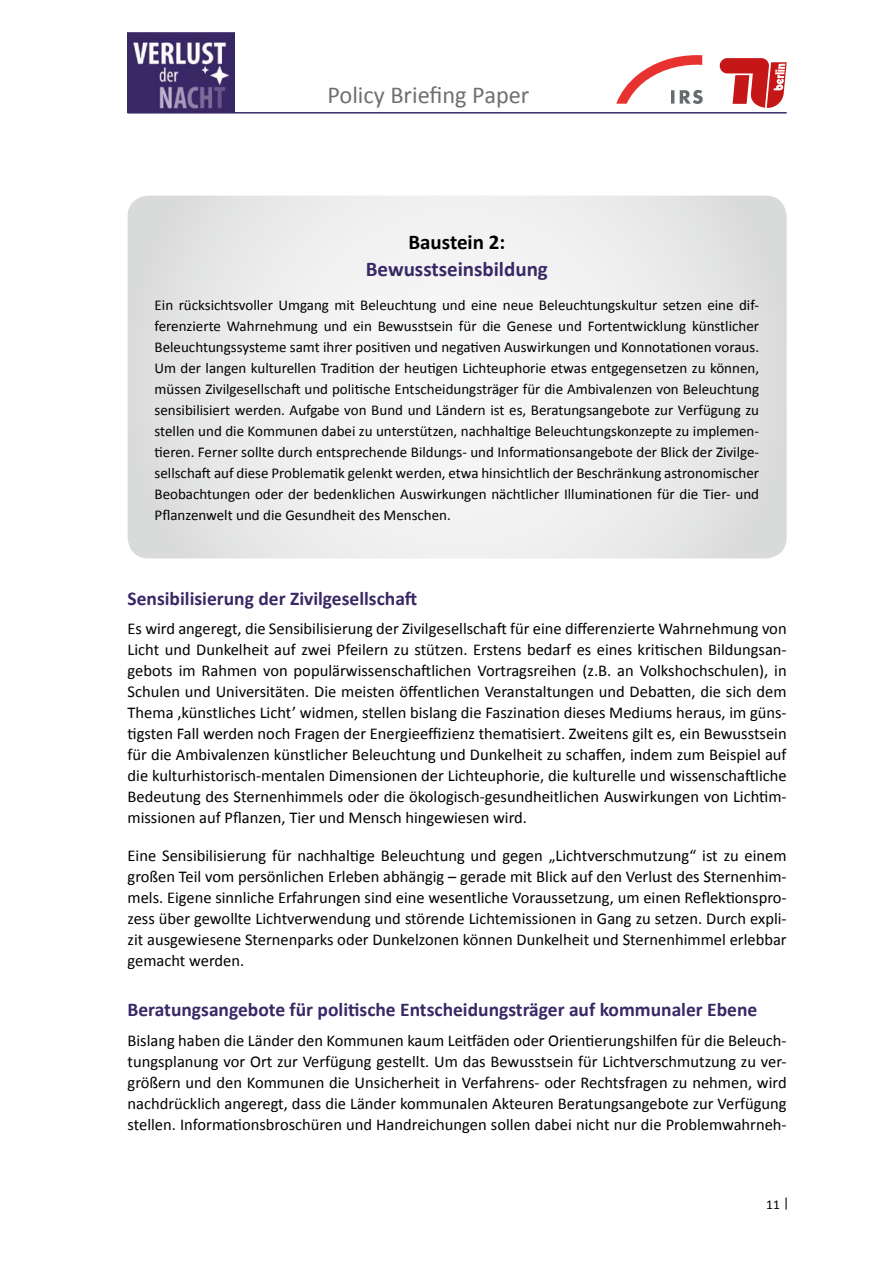
<style>
.page{position:relative;width:893px;height:1263px;background:#fff}
.page>*{position:absolute;margin:0;border:0;box-sizing:border-box;transform-origin:0 0}
.t1{font:24.3px "Calibri";color:#6f6f6e}
.t2{font:700 21px "Calibri";color:#392866}
.t3{font:700 21px "Calibri";color:#000}
.t4{font:700 19.5px "Calibri";color:#392866}
.t5{font:16.5px/21px "Calibri";color:#000;text-align:justify}
.t6{font:15px/21px "Calibri";color:#000;text-align:justify}
.t7{font:13.5px "Calibri";color:#000}
</style>
<div class="page">
<hr style="left:128px;top:112px;width:659px;height:2px;background:#392866">
<svg style="left:616px;top:55px;width:87px;height:49px"></svg>
<svg style="left:720px;top:58px;width:67px;height:50px"></svg>
<img style="left:128px;top:33px;width:107px;height:79px">
<svg style="left:128px;top:196px;width:659px;height:362px"></svg>
<h1 class="t1" style="left:327px;top:80px;width:203px">Policy Briefing Paper</h1>
<p class="t3" style="left:408px;top:228px;width:98px">Baustein 2:</p>
<p class="t2" style="left:366px;top:255px;width:184px">Bewusstseinsbildung</p>
<p class="t6" style="left:155px;top:294px;width:606px">Ein rücksichtsvoller Umgang mit Beleuchtung und eine neue Beleuchtungskultur setzen eine dif&shy;ferenzierte Wahrnehmung und ein Bewusstsein für die Genese und Fortentwicklung künstlicher Beleuchtungssysteme samt ihrer positiven und negativen Auswirkungen und Konnotationen voraus.<br>Um der langen kulturellen Tradition der heutigen Lichteuphorie etwas entgegensetzen zu können, müssen Zivilgesellschaft und politische Entscheidungsträger für die Ambivalenzen von Beleuchtung sensibilisiert werden. Aufgabe von Bund und Ländern ist es, Beratungsangebote zur Verfügung zu stellen und die Kommunen dabei zu unterstützen, nachhaltige Beleuchtungskonzepte zu implemen&shy;tieren. Ferner sollte durch entsprechende Bildungs- und Informationsangebote der Blick der Zivilge&shy;sellschaft auf diese Problematik gelenkt werden, etwa hinsichtlich der Beschränkung astronomischer Beobachtungen oder der bedenklichen Auswirkungen nächtlicher Illuminationen für die Tier- und Pflanzenwelt und die Gesundheit des Menschen.</p>
<p class="t4" style="left:128px;top:586px;width:291px">Sensibilisierung der Zivilgesellschaft</p>
<p class="t5" style="left:128px;top:618px;width:661px">Es wird angeregt, die Sensibilisierung der Zivilgesellschaft für eine differenzierte Wahrnehmung von Licht und Dunkelheit auf zwei Pfeilern zu stützen. Erstens bedarf es eines kritischen Bildungsan&shy;gebots im Rahmen von populärwissenschaftlichen Vortragsreihen (z.B. an Volkshochschulen), in Schulen und Universitäten. Die meisten öffentlichen Veranstaltungen und Debatten, die sich dem Thema ‚künstliches Licht’ widmen, stellen bislang die Faszination dieses Mediums heraus, im güns&shy;tigsten Fall werden noch Fragen der Energieeffizienz thematisiert. Zweitens gilt es, ein Bewusstsein für die Ambivalenzen künstlicher Beleuchtung und Dunkelheit zu schaffen, indem zum Beispiel auf die kulturhistorisch-mentalen Dimensionen der Lichteuphorie, die kulturelle und wissenschaftliche Bedeutung des Sternenhimmels oder die ökologisch-gesundheitlichen Auswirkungen von Lichtim&shy;missionen auf Pflanzen, Tier und Mensch hingewiesen wird.</p>
<p class="t5" style="left:128px;top:845px;width:661px">Eine Sensibilisierung für nachhaltige Beleuchtung und gegen „Lichtverschmutzung“ ist zu einem großen Teil vom persönlichen Erleben abhängig – gerade mit Blick auf den Verlust des Sternenhim&shy;mels. Eigene sinnliche Erfahrungen sind eine wesentliche Voraussetzung, um einen Reflektionspro&shy;zess über gewollte Lichtverwendung und störende Lichtemissionen in Gang zu setzen. Durch expli&shy;zit ausgewiesene Sternenparks oder Dunkelzonen können Dunkelheit und Sternenhimmel erlebbar gemacht werden.</p>
<p class="t4" style="left:128px;top:997px;width:631px">Beratungsangebote für politische Entscheidungsträger auf kommunaler Ebene</p>
<p class="t5" style="left:128px;top:1030px;width:661px">Bislang haben die Länder den Kommunen kaum Leitfäden oder Orientierungshilfen für die Beleuch&shy;tungsplanung vor Ort zur Verfügung gestellt. Um das Bewusstsein für Lichtverschmutzung zu ver&shy;größern und den Kommunen die Unsicherheit in Verfahrens- oder Rechtsfragen zu nehmen, wird nachdrücklich angeregt, dass die Länder kommunalen Akteuren Beratungsangebote zur Verfügung stellen. Informationsbroschüren und Handreichungen sollen dabei nicht nur die Problemwahrneh-</p>
<p class="t7" style="left:766px;top:1196px;width:24px">11 |</p>
</div>
